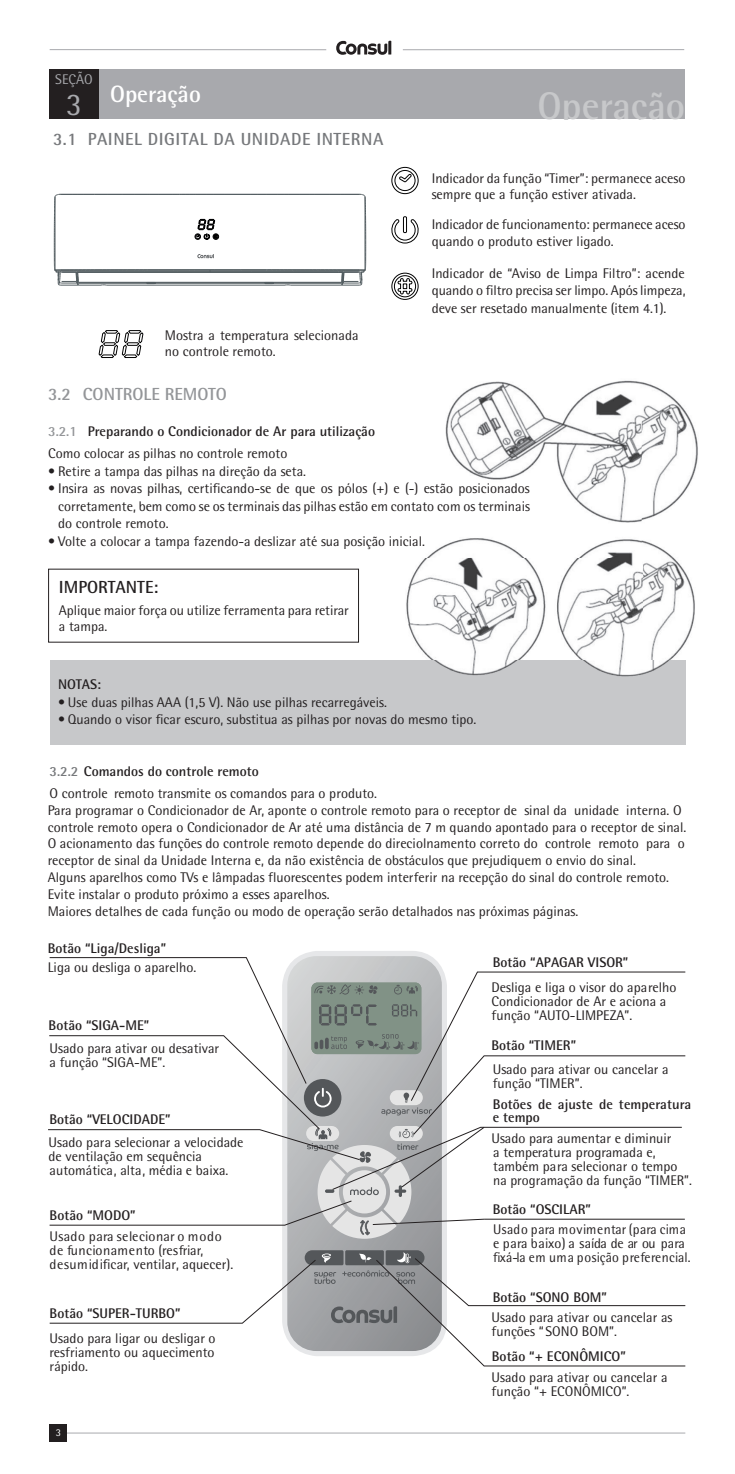
<style>
.page{position:relative;width:735px;height:1474px;background:#fff}
.page>*{position:absolute;margin:0;border:0;box-sizing:border-box;transform-origin:0 0}
.t1{font:700 38.5px "Rotis Semi Sans";color:#c7c8ca}
.t2{font:31.5px "Rotis Semi Sans";color:#a8a9ad}
.t3{font:700 23.62px "Rotis Semi Sans";color:#fff}
.t4{font:700 17.5px "Rotis Semi Sans";letter-spacing:.03em;color:#76787b}
.t5{font:700 17.5px "Rotis Semi Sans";color:#939598}
.t6{font:700 17.5px "Rotis Semi Sans";color:#231f20}
.t7{font:14px/14px "Rotis Semi Sans";color:#231f20}
.t8{font:700 14px/21.7px "Rotis Semi Sans";color:#231f20}
.t9{font:14px/14px "Rotis Semi Sans";color:#231f20;scale:.96 1}
.t10{font:14px "Rotis Semi Sans";color:#a8a9ad}
.t11{font:10.5px "Rotis Semi Sans";color:#fff}
.s1{color:#939598}
.s2{font-weight:400}
.s3{font-weight:700;color:#76787b}
.s4{font-weight:700}
</style>
<div class="page">
<svg style="left:287px;top:1238px;width:154px;height:12px;background:#a3a4a7"></svg>
<svg style="left:48px;top:956px;width:637px;height:282px"></svg>
<svg style="left:49px;top:1250px;width:636px;height:116px"></svg>
<div style="left:50px;top:660px;width:635px;height:84px;background:#c7c8ca"></div>
<img style="left:406px;top:380px;width:235px;height:280px">
<img style="left:641px;top:382px;width:57px;height:297px">
<img style="left:434px;top:660px;width:251px;height:19px">
<svg style="left:99px;top:330px;width:44px;height:28px"></svg>
<svg style="left:397px;top:278px;width:15px;height:16px"></svg>
<div style="left:394px;top:275px;width:21px;height:22px;border:1px solid #000001;border-radius:50%"></div>
<div style="left:391px;top:273px;width:27px;height:26px;border:1px solid #000001;border-radius:50%"></div>
<svg style="left:391px;top:216px;width:28px;height:27px"></svg>
<svg style="left:399px;top:174px;width:12px;height:8px"></svg>
<div style="left:394px;top:170px;width:21px;height:21px;border:1px solid #000001;border-radius:50%"></div>
<div style="left:391px;top:167px;width:27px;height:27px;border:1px solid #000001;border-radius:50%"></div>
<div style="left:100px;top:69px;width:584px;height:50px;background:#a8a9ad"></div>
<div style="left:49px;top:69px;width:50px;height:50px;background:#231f20"></div>
<svg style="left:54px;top:194px;width:312px;height:92px"></svg>
<hr style="left:66px;top:1432px;width:619px;height:1px;background:#a8a9ad">
<div style="left:50px;top:1424px;width:17px;height:17px;background:#231f20"></div>
<hr style="left:50px;top:49px;width:276px;height:1px;background:#a8a9ad">
<hr style="left:402px;top:49px;width:281px;height:1px;background:#a8a9ad">
<svg style="left:336px;top:41px;width:55px;height:14px"></svg>
<p class="t10" style="left:55px;top:71px;width:39px">SEÇÃO</p>
<h2 class="t2" style="left:66px;top:86px;width:17px">3</h2>
<p class="t4" style="left:53px;top:128px;width:332px">3.1 PAINEL DIGITAL DA UNIDADE INTERNA</p>
<h3 class="t3" style="left:110px;top:79px;width:92px">Operação</h3>
<p class="t7" style="left:165px;top:326px;width:195px;line-height:16.8px">Mostra a temperatura selecionada no controle remoto.</p>
<h1 class="t1" style="left:537px;top:82px;width:149px">Operação</h1>
<p class="t7" style="left:431px;top:169px;width:255px;line-height:16.8px">Indicador da função “Timer”: permanece aceso sempre que a função estiver ativada.</p>
<p class="t7" style="left:431px;top:216px;width:255px;line-height:16.8px">Indicador de funcionamento: permanece aceso quando o produto estiver ligado.</p>
<p class="t7" style="left:431px;top:264px;width:255px;line-height:16.8px">Indicador de “Aviso de Limpa Filtro”: acende quando o filtro precisa ser limpo. Após limpeza,</p>
<p class="t7" style="left:431px;top:301px;width:236px">deve ser resetado manualmente (item 4.1).</p>
<p class="t5" style="left:48px;top:384px;width:180px">3.2 CONTROLE REMOTO</p>
<p class="t8" style="left:48px;top:420px;width:328px"><span class="s1">3.2.1</span> Preparando o Condicionador de Ar para utilização<br><span class="s2">Como colocar as pilhas no controle remoto</span></p>
<p class="t7" style="left:48px;top:464px;width:259px">• Retire a tampa das pilhas na direção da seta.</p>
<p class="t7" style="left:58px;top:479px;width:473px;line-height:17.5px;text-align:justify;text-indent:-10px">• Insira as novas pilhas, certificando-se de que os pólos (+) e (-) estão posicionados corretamente, bem como se os terminais das pilhas estão em contato com os terminais do controle remoto.</p>
<p class="t7" style="left:48px;top:534px;width:378px">• Volte a colocar a tampa fazendo-a deslizar até sua posição inicial.</p>
<p class="t6" style="left:59px;top:576px;width:101px">IMPORTANTE:</p>
<p class="t7" style="left:59px;top:601px;width:291px;line-height:16.8px">Aplique maior força ou utilize ferramenta para retirar a tampa.</p>
<p class="t8" style="left:58px;top:673px;width:44px">NOTAS:</p>
<p class="t7" style="left:58px;top:695px;width:330px">• Use duas pilhas AAA (1,5 V). Não use pilhas recarregáveis.</p>
<p class="t7" style="left:58px;top:712px;width:419px">• Quando o visor ficar escuro, substitua as pilhas por novas do mesmo tipo.</p>
<p class="t7" style="left:50px;top:759px;width:329px;line-height:22.4px"><span class="s3">3.2.2</span> <span class="s4">Comandos do controle remoto<br></span>O controle remoto transmite os comandos para o produto.</p>
<p class="t7" style="left:48px;top:801px;width:639px;line-height:16.8px">Para programar o Condicionador de Ar, aponte o controle remoto para o receptor de sinal da unidade interna. O controle remoto opera o Condicionador de Ar até uma distância de 7 m quando apontado para o receptor de sinal.<br>O acionamento das funções do controle remoto depende do direciolnamento correto do controle remoto para o receptor de sinal da Unidade Interna e, da não existência de obstáculos que prejudiquem o envio do sinal.<br>Alguns aparelhos como TVs e lâmpadas fluorescentes podem interferir na recepção do sinal do controle remoto.<br>Evite instalar o produto próximo a esses aparelhos.<br>Maiores detalhes de cada função ou modo de operação serão detalhados nas próximas páginas.</p>
<p class="t8" style="left:48px;top:936px;width:120px">Botão “Liga/Desliga”</p>
<p class="t7" style="left:48px;top:960px;width:150px">Liga ou desliga o aparelho.</p>
<p class="t8" style="left:49px;top:1013px;width:102px">Botão “SIGA-ME”</p>
<p class="t7" style="left:50px;top:1041px;width:171px">Usado para ativar ou desativar a função “SIGA-ME”.</p>
<p class="t8" style="left:49px;top:1107px;width:122px">Botão “VELOCIDADE”</p>
<p class="t8" style="left:492px;top:951px;width:137px">Botão “APAGAR VISOR”</p>
<p class="t7" style="left:491px;top:979px;width:186px">Desliga e liga o visor do aparelho<br>Condicionador de Ar e aciona a função “AUTO-LIMPEZA”.</p>
<p class="t8" style="left:491px;top:1033px;width:86px">Botão “TIMER”</p>
<p class="t7" style="left:492px;top:1061px;width:177px">Usado para ativar ou cancelar a função “TIMER”.</p>
<p class="t8" style="left:492px;top:1096px;width:200px;line-height:13.3px">Botões de ajuste de temperatura e tempo</p>
<p class="t7" style="left:49px;top:1134px;width:196px">Usado para selecionar a velocidade de ventilação em sequência automática, alta, média e baixa.</p>
<p class="t7" style="left:491px;top:1130px;width:202px">Usado para aumentar e diminuir<br>a temperatura programada e, também para selecionar o tempo na programação da função “TIMER”.</p>
<p class="t8" style="left:50px;top:1204px;width:87px">Botão “MODO”</p>
<p class="t7" style="left:49px;top:1228px;width:185px">Usado para selecionar o modo de funcionamento (resfriar, desumidificar, ventilar, aquecer).</p>
<p class="t8" style="left:50px;top:1301px;width:132px">Botão “SUPER-TURBO”</p>
<p class="t7" style="left:50px;top:1330px;width:167px;text-align:justify">Usado para ligar ou desligar o resfriamento ou aquecimento rápido.</p>
<p class="t11" style="left:56px;top:1426px;width:7px">3</p>
<p class="t8" style="left:492px;top:1197px;width:100px">Botão “OSCILAR”</p>
<p class="t9" style="left:493px;top:1221px;width:207px">Usado para movimentar (para cima e para baixo) a saída de ar ou para fixá-la em uma posição preferencia .l</p>
<p class="t8" style="left:492px;top:1285px;width:116px">Botão “SONO BOM”</p>
<p class="t7" style="left:491px;top:1310px;width:182px">Usado para ativar ou cancelar as funções “ SONO BOM”.</p>
<p class="t7" style="left:491px;top:1369px;width:177px">Usado para ativar ou cancelar a função “+ ECONÔMICO”.</p>
<p class="t8" style="left:491px;top:1345px;width:135px">Botão “+ ECONÔMICO”</p>
</div>
